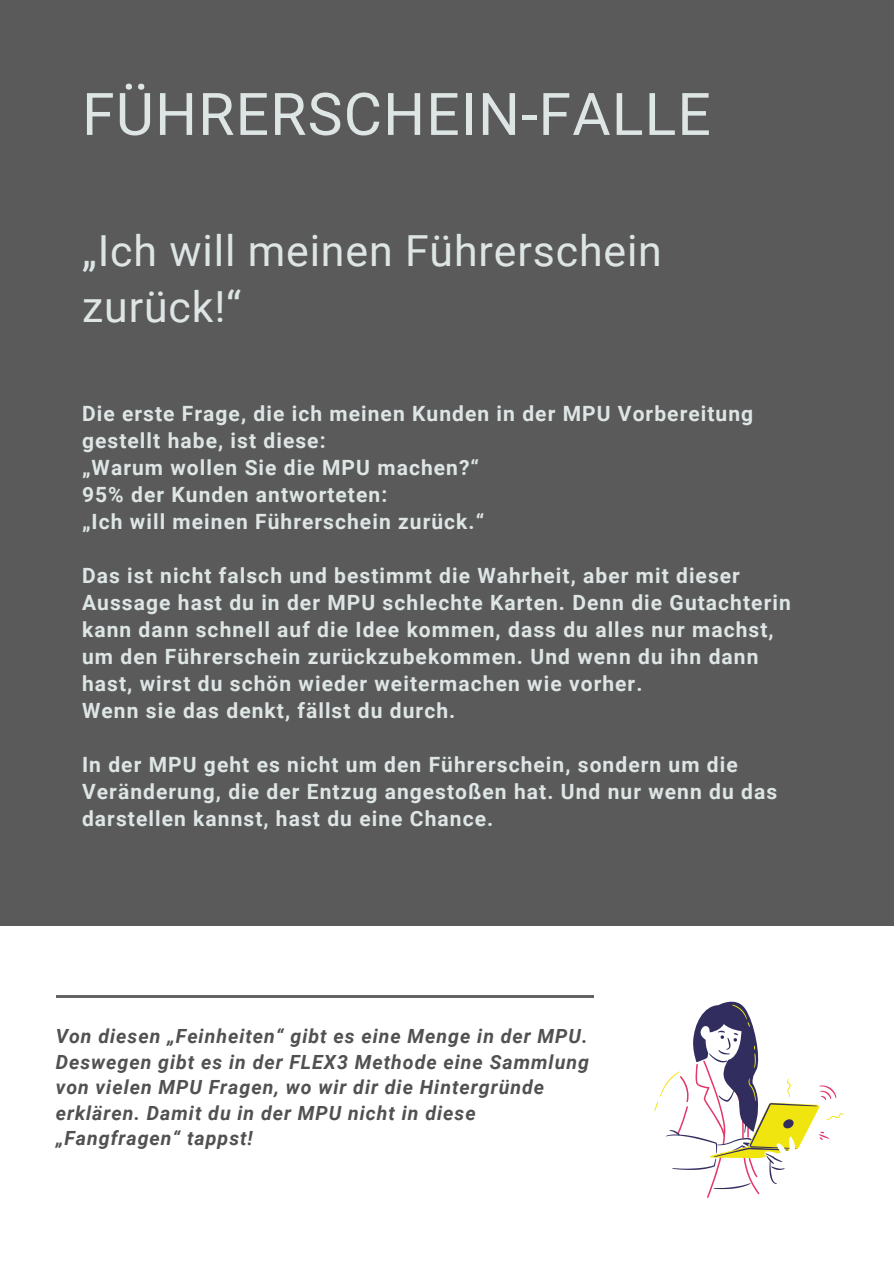
<style>
.page{position:relative;width:894px;height:1264px;background:#fff}
.page>*{position:absolute;margin:0;border:0;box-sizing:border-box;transform-origin:0 0}
.t1{font:58.8px "Roboto";letter-spacing:.02em;color:#dee5e5}
.t2{font:42.9px/55.2px "Roboto";letter-spacing:.02em;color:#dee5e5}
.t3{font:700 21px/27px "Roboto";letter-spacing:.05em;color:#dee5e5}
.t4{font:italic 700 19.5px/25.3px "Roboto";letter-spacing:.05em;color:#515151}
</style>
<div class="page">
<div style="left:0;top:0;width:893px;height:925px;background:#5a5a5a"></div>
<hr style="left:56px;top:995px;width:537px;height:2px;background:#515151">
<svg style="left:654px;top:1001px;width:189px;height:197px"></svg>
<p class="t1" style="left:82px;top:73px;width:630px">FÜHRERSCHEIN-FALLE</p>
<p class="t2" style="left:82px;top:222px;width:581px">„Ich will meinen Führerschein zurück!“</p>
<p class="t3" style="left:82px;top:399px;width:672px">Die erste Frage, die ich meinen Kunden in der MPU Vorbereitung gestellt habe, ist diese:</p>
<p class="t3" style="left:82px;top:453px;width:398px">„Warum wollen Sie die MPU machen?“</p>
<p class="t3" style="left:82px;top:480px;width:306px">95% der Kunden antworteten:</p>
<p class="t3" style="left:82px;top:507px;width:403px">„Ich will meinen Führerschein zurück.“</p>
<p class="t3" style="left:82px;top:561px;width:710px">Das ist nicht falsch und bestimmt die Wahrheit, aber mit dieser Aussage hast du in der MPU schlechte Karten. Denn die Gutachterin kann dann schnell auf die Idee kommen, dass du alles nur machst, um den Führerschein zurückzubekommen. Und wenn du ihn dann hast, wirst du schön wieder weitermachen wie vorher.</p>
<p class="t3" style="left:82px;top:696px;width:374px">Wenn sie das denkt, fällst du durch.</p>
<p class="t3" style="left:82px;top:750px;width:696px">In der MPU geht es nicht um den Führerschein, sondern um die<br>Veränderung, die der Entzug angestoßen hat. Und nur wenn du das darstellen kannst, hast du eine Chance.</p>
<p class="t4" style="left:56px;top:1023px;width:534px">Von diesen „Feinheiten“ gibt es eine Menge in der MPU.<br>Deswegen gibt es in der FLEX3 Methode eine Sammlung von vielen MPU Fragen, wo wir dir die Hintergründe erklären. Damit du in der MPU nicht in diese „Fangfragen“ tappst!</p>
</div>
